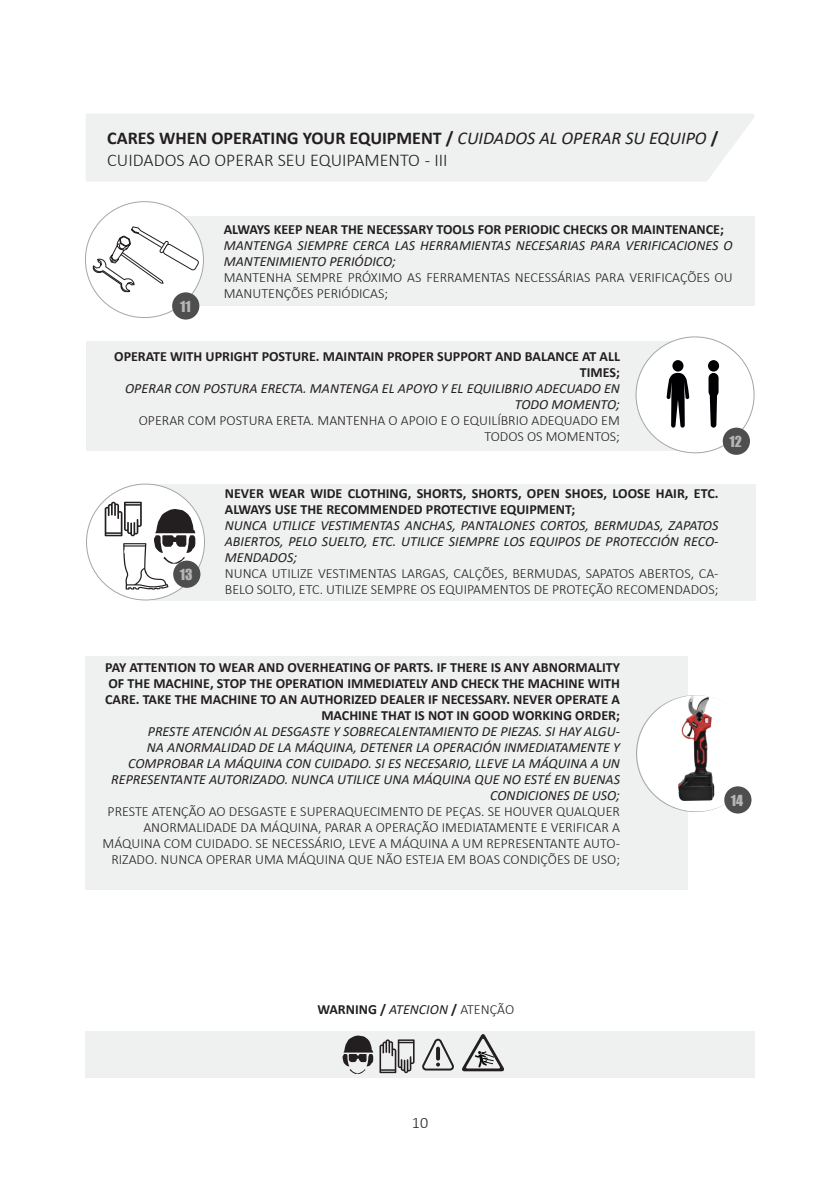
<style>
.page{position:relative;width:840px;height:1191px;background:#fff}
.page>*{position:absolute;margin:0;border:0;box-sizing:border-box;transform-origin:0 0}
.t1{font:300 18px/21.6px "Calibri";color:#231f20}
.t2{font:300 16px "Calibri";color:#231f20}
.t3{font:italic 14px/16px "Calibri";color:#231f20;text-align:right}
.t4{font:300 14px/16px "Calibri";color:#231f20}
.t5{font:700 14px/16px "Calibri";color:#231f20;text-align:right}
.t6{font:14px "Impact";color:#b4b5b9}
.s1{font-weight:700}
.s2{font-weight:400;font-style:italic}
.s3{font-weight:300}
</style>
<div class="page">
<div style="left:86px;top:114px;width:669px;height:68px;background:#eff0f0"></div>
<div style="left:152px;top:216px;width:602px;height:90px;background:#eff0f0"></div>
<div style="left:85px;top:201px;width:119px;height:116px;background:#fff;border-radius:50%"></div>
<div style="left:172px;top:292px;width:27px;height:27px;background:#4f4e4e;border-radius:50%"></div>
<div style="left:153px;top:484px;width:602px;height:116px;background:#eff0f0"></div>
<div style="left:87px;top:484px;width:118px;height:116px;background:#fff;border-radius:50%"></div>
<div style="left:173px;top:560px;width:27px;height:28px;background:#4f4e4e;border-radius:50%"></div>
<svg style="left:93px;top:227px;width:106px;height:65px"></svg>
<svg style="left:105px;top:502px;width:90px;height:87px"></svg>
<div style="left:86px;top:342px;width:594px;height:109px;background:#eff0f0"></div>
<div style="left:635px;top:336px;width:119px;height:117px;background:#fff;border-radius:50%"></div>
<div style="left:722px;top:427px;width:27px;height:28px;background:#4f4e4e;border-radius:50%"></div>
<div style="left:85px;top:656px;width:602px;height:234px;background:#eff0f0"></div>
<div style="left:637px;top:695px;width:118px;height:116px;background:#fff;border-radius:50%"></div>
<img style="left:662px;top:695px;width:62px;height:116px">
<div style="left:723px;top:786px;width:28px;height:27px;background:#4f4e4e;border-radius:50%"></div>
<div style="left:672px;top:360px;width:11px;height:11px;background:#000003;border-radius:50%"></div>
<svg style="left:666px;top:373px;width:23px;height:54px"></svg>
<div style="left:707px;top:360px;width:11px;height:11px;background:#000003;border-radius:50%"></div>
<div style="left:708px;top:373px;width:10px;height:24px;background:#000003;border-radius:5px"></div>
<svg style="left:709px;top:394px;width:7px;height:33px"></svg>
<div style="left:85px;top:1030px;width:669px;height:47px;background:#eff0f0"></div>
<svg style="left:422px;top:1038px;width:32px;height:32px"></svg>
<svg style="left:379px;top:1039px;width:35px;height:34px"></svg>
<svg style="left:342px;top:1035px;width:31px;height:39px"></svg>
<svg style="left:462px;top:1034px;width:42px;height:37px"></svg>
<p class="t1" style="left:107px;top:127px;width:612px"><span class="s1">CARES WHEN OPERATING YOUR EQUIPMENT /</span> <span class="s2">CUIDADOS AL OPERAR SU EQUIPO</span> <span class="s1">/<br></span>CUIDADOS AO OPERAR SEU EQUIPAMENTO - III</p>
<p class="t6" style="left:180px;top:295px;width:12px">11</p>
<p class="t5" style="left:224px;top:221px;width:501px">ALWAYS KEEP NEAR THE NECESSARY TOOLS FOR PERIODIC CHECKS OR MAINTENANCE;</p>
<p class="t3" style="left:224px;top:237px;width:510px;text-align:left">MANTENGA SIEMPRE CERCA LAS HERRAMIENTAS NECESARIAS PARA VERIFICACIONES O<br>MANTENIMIENTO PERIÓDICO;</p>
<p class="t4" style="left:224px;top:269px;width:510px">MANTENHA SEMPRE PRÓXIMO AS FERRAMENTAS NECESSÁRIAS PARA VERIFICAÇÕES OU<br>MANUTENÇÕES PERIÓDICAS;</p>
<p class="t5" style="left:114px;top:348px;width:507px">OPERATE WITH UPRIGHT POSTURE. MAINTAIN PROPER SUPPORT AND BALANCE AT ALL<br>TIMES;</p>
<p class="t3" style="left:125px;top:380px;width:496px">OPERAR CON POSTURA ERECTA. MANTENGA EL APOYO Y EL EQUILIBRIO ADECUADO EN<br>TODO MOMENTO;</p>
<p class="t4" style="left:139px;top:412px;width:482px;text-align:right">OPERAR COM POSTURA ERETA. MANTENHA O APOIO E O EQUILÍBRIO ADEQUADO EM<br>TODOS OS MOMENTOS;</p>
<p class="t6" style="left:729px;top:431px;width:14px">12</p>
<p class="t6" style="left:180px;top:564px;width:14px">13</p>
<p class="t5" style="left:225px;top:485px;width:495px;text-align:left">NEVER WEAR WIDE CLOTHING, SHORTS, SHORTS, OPEN SHOES, LOOSE HAIR, ETC.<br>ALWAYS USE THE RECOMMENDED PROTECTIVE EQUIPMENT;</p>
<p class="t3" style="left:225px;top:517px;width:495px;text-align:justify">NUNCA UTILICE VESTIMENTAS ANCHAS, PANTALONES CORTOS, BERMUDAS, ZAPATOS ABIERTOS, PELO SUELTO, ETC. UTILICE SIEMPRE LOS EQUIPOS DE PROTECCIÓN RECO-MENDADOS;</p>
<p class="t4" style="left:225px;top:565px;width:495px">NUNCA UTILIZE VESTIMENTAS LARGAS, CALÇÕES, BERMUDAS, SAPATOS ABERTOS, CA-<br>BELO SOLTO, ETC. UTILIZE SEMPRE OS EQUIPAMENTOS DE PROTEÇÃO RECOMENDADOS;</p>
<p class="t5" style="left:105px;top:659px;width:516px">PAY ATTENTION TO WEAR AND OVERHEATING OF PARTS. IF THERE IS ANY ABNORMALITY OF THE MACHINE, STOP THE OPERATION IMMEDIATELY AND CHECK THE MACHINE WITH CARE. TAKE THE MACHINE TO AN AUTHORIZED DEALER IF NECESSARY. NEVER OPERATE A MACHINE THAT IS NOT IN GOOD WORKING ORDER;</p>
<p class="t3" style="left:111px;top:723px;width:510px">PRESTE ATENCIÓN AL DESGASTE Y SOBRECALENTAMIENTO DE PIEZAS. SI HAY ALGU-<br>NA ANORMALIDAD DE LA MÁQUINA, DETENER LA OPERACIÓN INMEDIATAMENTE Y COMPROBAR LA MÁQUINA CON CUIDADO. SI ES NECESARIO, LLEVE LA MÁQUINA A UN REPRESENTANTE AUTORIZADO. NUNCA UTILICE UNA MÁQUINA QUE NO ESTÉ EN BUENAS CONDICIONES DE USO;</p>
<p class="t4" style="left:103px;top:803px;width:518px;text-align:right">PRESTE ATENÇÃO AO DESGASTE E SUPERAQUECIMENTO DE PEÇAS. SE HOUVER QUALQUER ANORMALIDADE DA MÁQUINA, PARAR A OPERAÇÃO IMEDIATAMENTE E VERIFICAR A MÁQUINA COM CUIDADO. SE NECESSÁRIO, LEVE A MÁQUINA A UM REPRESENTANTE AUTO-RIZADO. NUNCA OPERAR UMA MÁQUINA QUE NÃO ESTEJA EM BOAS CONDIÇÕES DE USO;</p>
<p class="t6" style="left:730px;top:789px;width:14px">14</p>
<p class="t5" style="left:317px;top:1001px;width:198px">WARNING / <span class="s2">ATENCION</span> / <span class="s3">ATENÇÃO</span></p>
<p class="t2" style="left:411px;top:1112px;width:18px">10</p>
</div>
